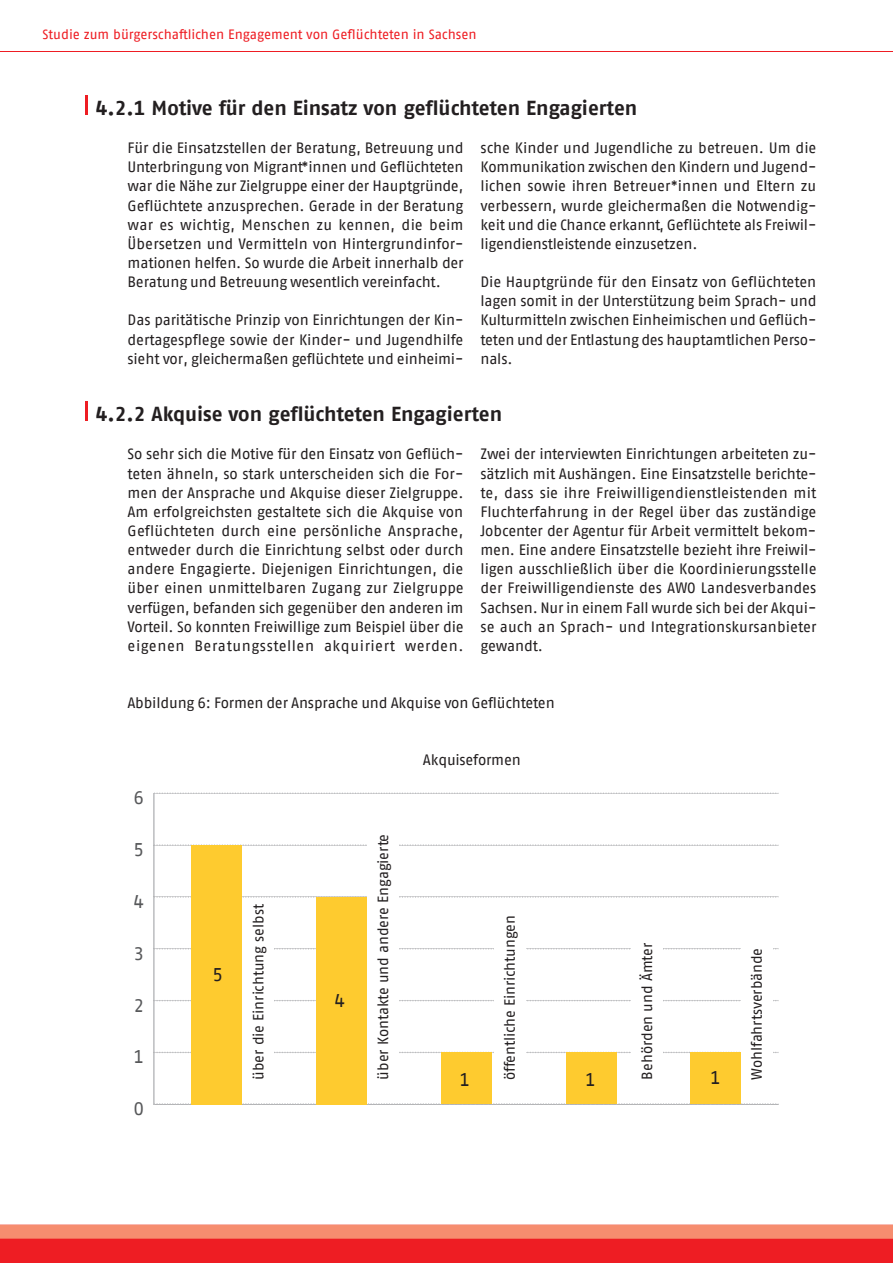
<style>
.page{position:relative;width:893px;height:1263px;background:#fff}
.page>*{position:absolute;margin:0;border:0;box-sizing:border-box;transform-origin:0 0}
.t1{font:700 20.25px "AWO Fago Office";letter-spacing:-.005em;color:#231f20}
.t2{font:18.45px "AWO Fago Office";color:#57585a}
.t3{font:18.45px "AWO Fago Office";color:#231f20}
.t4{font:15px/19.2px "AWO Fago Office";letter-spacing:-.01em;color:#231f20;text-align:justify}
.t5{font:14.7px "AWO Fago Office";color:#231f20}
.t6{font:13.5px "AWO Fago Office";color:#ee1d23}
</style>
<div class="page">
<div style="left:0;top:1225px;width:893px;height:38px;background:#ee1d23"></div>
<div style="left:0;top:1225px;width:893px;height:14px;background:#f68d6f"></div>
<hr style="left:0;top:51px;width:893px;height:1px;background:#ee1d23">
<svg style="left:85px;top:96px;width:2px;height:19px"></svg>
<svg style="left:85px;top:402px;width:2px;height:19px"></svg>
<hr style="left:153px;top:793px;width:2px;height:311px;background:#bcbdc0">
<svg style="left:154px;top:1103px;width:624px;height:2px"></svg>
<svg style="left:155px;top:1052px;width:623px;height:1px"></svg>
<svg style="left:155px;top:1000px;width:623px;height:1px"></svg>
<svg style="left:155px;top:948px;width:623px;height:1px"></svg>
<svg style="left:155px;top:896px;width:623px;height:1px"></svg>
<svg style="left:154px;top:844px;width:624px;height:2px"></svg>
<svg style="left:155px;top:793px;width:623px;height:1px"></svg>
<div style="left:691px;top:1052px;width:50px;height:52px;background:#fecb2f"></div>
<div style="left:566px;top:1052px;width:50px;height:52px;background:#fecb2f"></div>
<div style="left:441px;top:1052px;width:50px;height:52px;background:#fecb2f"></div>
<div style="left:316px;top:897px;width:51px;height:207px;background:#fecb2f"></div>
<div style="left:191px;top:845px;width:51px;height:259px;background:#fecb2f"></div>
<div style="left:243px;top:899px;width:31px;height:190px;background:#fff"></div>
<div style="left:367px;top:822px;width:31px;height:267px;background:#fff"></div>
<div style="left:494px;top:899px;width:31px;height:191px;background:#fff"></div>
<div style="left:631px;top:910px;width:32px;height:179px;background:#fff"></div>
<div style="left:741px;top:924px;width:31px;height:165px;background:#fff"></div>
<p class="t6" style="left:43px;top:27px;width:436px">Studie zum bürgerschaftlichen Engagement von Geflüchteten in Sachsen</p>
<h1 class="t1" style="left:96px;top:96px;width:543px">4.2.1 Motive für den Einsatz von geflüchteten Engagierten</h1>
<p class="t4" style="left:128px;top:138px;width:338px">Für die Einsatzstellen der Beratung, Betreuung und Unterbringung von Migrant*innen und Geflüchteten war die Nähe zur Zielgruppe einer der Hauptgründe, Geflüchtete anzusprechen. Gerade in der Beratung war es wichtig, Menschen zu kennen, die beim Übersetzen und Vermitteln von Hintergrundinfor&shy;mationen helfen. So wurde die Arbeit innerhalb der Beratung und Betreuung wesentlich vereinfacht.</p>
<p class="t4" style="left:128px;top:310px;width:337px">Das paritätische Prinzip von Einrichtungen der Kin&shy;dertagespflege sowie der Kinder- und Jugendhilfe sieht vor, gleichermaßen geflüchtete und einheimi-</p>
<p class="t4" style="left:480px;top:138px;width:337px">sche Kinder und Jugendliche zu betreuen. Um die Kommunikation zwischen den Kindern und Jugend&shy;lichen sowie ihren Betreuer*innen und Eltern zu verbessern, wurde gleichermaßen die Notwendig&shy;keit und die Chance erkannt, Geflüchtete als Freiwil&shy;ligendienstleistende einzusetzen.</p>
<p class="t4" style="left:480px;top:272px;width:337px">Die Hauptgründe für den Einsatz von Geflüchteten lagen somit in der Unterstützung beim Sprach- und Kulturmitteln zwischen Einheimischen und Geflüch&shy;teten und der Entlastung des hauptamtlichen Perso&shy;nals.</p>
<h1 class="t1" style="left:96px;top:402px;width:408px">4.2.2 Akquise von geflüchteten Engagierten</h1>
<p class="t4" style="left:128px;top:444px;width:338px">So sehr sich die Motive für den Einsatz von Geflüch&shy;teten ähneln, so stark unterscheiden sich die For&shy;men der Ansprache und Akquise dieser Zielgruppe.<br>Am erfolgreichsten gestaltete sich die Akquise von Geflüchteten durch eine persönliche Ansprache, entweder durch die Einrichtung selbst oder durch andere Engagierte. Diejenigen Einrichtungen, die über einen unmittelbaren Zugang zur Zielgruppe verfügen, befanden sich gegenüber den anderen im Vorteil. So konnten Freiwillige zum Beispiel über die eigenen Beratungsstellen akquiriert werden.</p>
<p class="t4" style="left:480px;top:444px;width:338px">Zwei der interviewten Einrichtungen arbeiteten zu&shy;sätzlich mit Aushängen. Eine Einsatzstelle berichte&shy;te, dass sie ihre Freiwilligendienstleistenden mit Fluchterfahrung in der Regel über das zuständige Jobcenter der Agentur für Arbeit vermittelt bekom&shy;men. Eine andere Einsatzstelle bezieht ihre Freiwil&shy;ligen ausschließlich über die Koordinierungsstelle der Freiwilligendienste des AWO Landesverbandes Sachsen. Nur in einem Fall wurde sich bei der Akqui&shy;se auch an Sprach- und Integrationskursanbieter gewandt.</p>
<p class="t4" style="left:128px;top:693px;width:429px">Abbildung 6: Formen der Ansprache und Akquise von Geflüchteten</p>
<p class="t2" style="left:134px;top:787px;width:12px">6</p>
<p class="t2" style="left:134px;top:839px;width:12px">5</p>
<p class="t2" style="left:134px;top:891px;width:12px">4</p>
<p class="t2" style="left:134px;top:943px;width:12px">3</p>
<p class="t2" style="left:134px;top:995px;width:12px">2</p>
<p class="t2" style="left:134px;top:1046px;width:12px">1</p>
<p class="t2" style="left:134px;top:1098px;width:12px">0</p>
<p class="t3" style="left:213px;top:964px;width:11px">5</p>
<p class="t5" style="left:250px;top:1080px;width:177px;rotate:-90deg">über die Einrichtung selbst</p>
<p class="t3" style="left:334px;top:990px;width:12px">4</p>
<p class="t5" style="left:375px;top:1079px;width:247px;rotate:-90deg">über Kontakte und andere Engagierte</p>
<p class="t4" style="left:423px;top:750px;width:100px">Akquiseformen</p>
<p class="t5" style="left:501px;top:1080px;width:167px;rotate:-90deg">öffentliche Einrichtungen</p>
<p class="t5" style="left:639px;top:1079px;width:138px;rotate:-90deg">Behörden und Ämter</p>
<p class="t5" style="left:748px;top:1079px;width:133px;rotate:-90deg">Wohlfahrtsverbände</p>
<p class="t3" style="left:460px;top:1069px;width:11px">1</p>
<p class="t3" style="left:585px;top:1069px;width:11px">1</p>
<p class="t3" style="left:710px;top:1067px;width:11px">1</p>
</div>
